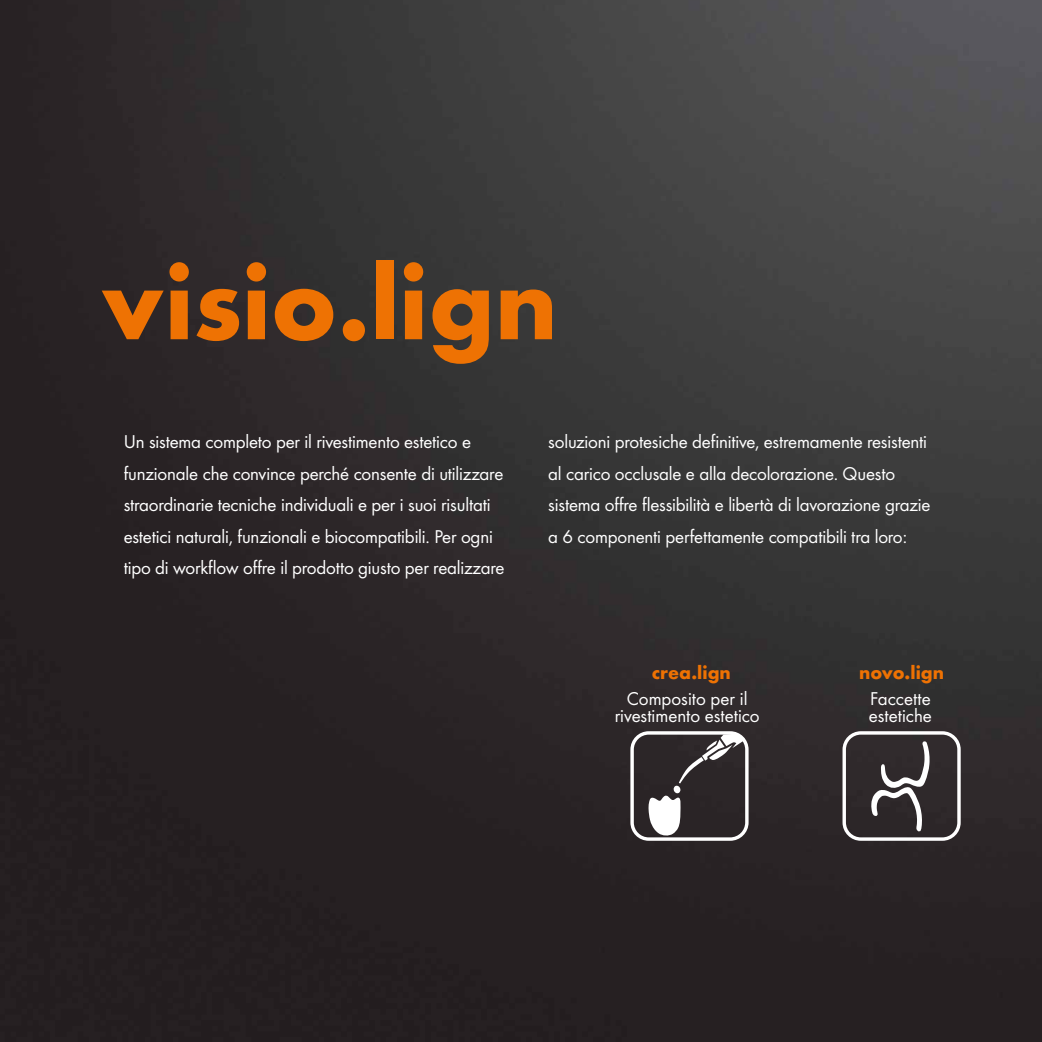
<style>
.page{position:relative;width:1042px;height:1042px;background:#fff}
.page>*{position:absolute;margin:0;border:0;box-sizing:border-box;transform-origin:0 0}
.t1{font:700 107.45px "Futura";color:#ee7203}
.t2{font:19.25px/31.5px "Futura Boo";letter-spacing:-.01em;color:#fff}
.t3{font:700 19.25px "Futura";color:#ee7203}
</style>
<div class="page">
<img style="left:0;top:0;width:1042px;height:1042px">
<div style="left:842px;top:731px;width:118px;height:110px;border:3px solid #fff;border-radius:17px"></div>
<svg style="left:870px;top:739px;width:61px;height:95px;background:#534e50"></svg>
<div style="left:630px;top:731px;width:118px;height:110px;border:3px solid #fff;border-radius:17px"></div>
<svg style="left:648px;top:733px;width:97px;height:103px"></svg>
<h1 class="t1" style="left:102px;top:259px;width:457px">visio.lign</h1>
<p class="t2" style="left:124px;top:427px;width:382px">Un sistema completo per il rivestimento estetico e funzionale che convince perché consente di utilizzare straordinarie tecniche individuali e per i suoi risultati estetici naturali, funzionali e biocompatibili. Per ogni tipo di workflow offre il prodotto giusto per realizzare</p>
<p class="t2" style="left:548px;top:427px;width:384px">soluzioni protesiche definitive, estremamente resistenti al carico occlusale e alla decolorazione. Questo sistema offre flessibilità e libertà di lavorazione grazie a 6 componenti perfettamente compatibili tra loro:</p>
<p class="t3" style="left:652px;top:665px;width:81px">crea.lign</p>
<p class="t2" style="left:615px;top:691px;width:147px;line-height:17.5px;text-align:center">Composito per il rivestimento estetico</p>
<p class="t3" style="left:859px;top:665px;width:87px">novo.lign</p>
<p class="t2" style="left:869px;top:691px;width:64px;line-height:17.5px">Faccette estetiche</p>
</div>
